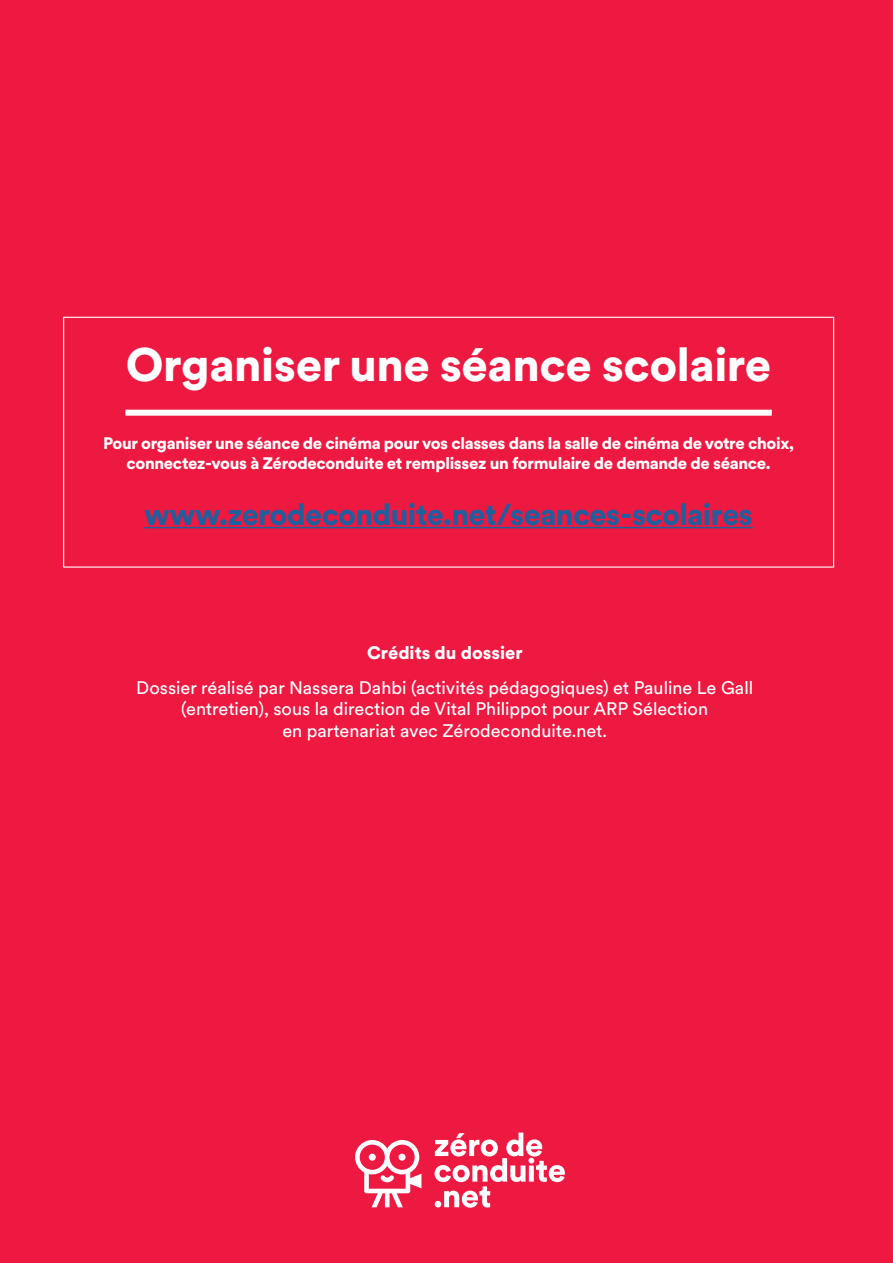
<style>
.page{position:relative;width:893px;height:1263px;background:#ed1941}
.page>*{position:absolute;margin:0;border:0;box-sizing:border-box;transform-origin:0 0}
.t1{font:900 46.5px "Circular Spotify Text";letter-spacing:-.01em;color:#fff}
.t2{font:900 30px "Circular Spotify Text";letter-spacing:-.02em;color:#215e9e}
.t3{font:18px/21.6px "Circular Spotify Text";color:#fff;text-align:center}
.t4{font:900 18px "Circular Spotify Text";color:#fff}
.t5{font:900 16.5px/19.8px "Circular Spotify Text";letter-spacing:-.02em;color:#fff;text-align:center}
</style>
<div class="page">
<svg style="left:435px;top:1132px;width:130px;height:76px"></svg>
<svg style="left:355px;top:1140px;width:66px;height:67px"></svg>
<div style="left:125px;top:410px;width:647px;height:6px;background:#fff"></div>
<hr style="left:144px;top:527px;width:609px;height:1px;background:#215e9e">
<div style="left:63px;top:317px;width:771px;height:251px;border:1px solid #fff"></div>
<h1 class="t1" style="left:126px;top:332px;width:647px">Organiser une séance scolaire</h1>
<p class="t5" style="left:103px;top:434px;width:692px">Pour organiser une séance de cinéma pour vos classes dans la salle de cinéma de votre choix, connectez-vous à Zérodeconduite et remplissez un formulaire de demande de séance.</p>
<h2 class="t2" style="left:144px;top:493px;width:610px">www.zerodeconduite.net/seances-scolaires</h2>
<p class="t4" style="left:367px;top:640px;width:157px">Crédits du dossier</p>
<p class="t3" style="left:136px;top:677px;width:618px">Dossier réalisé par Nassera Dahbi (activités pédagogiques) et Pauline Le Gall (entretien), sous la direction de Vital Philippot pour ARP Sélection<br>en partenariat avec Zérodeconduite.net.</p>
</div>
